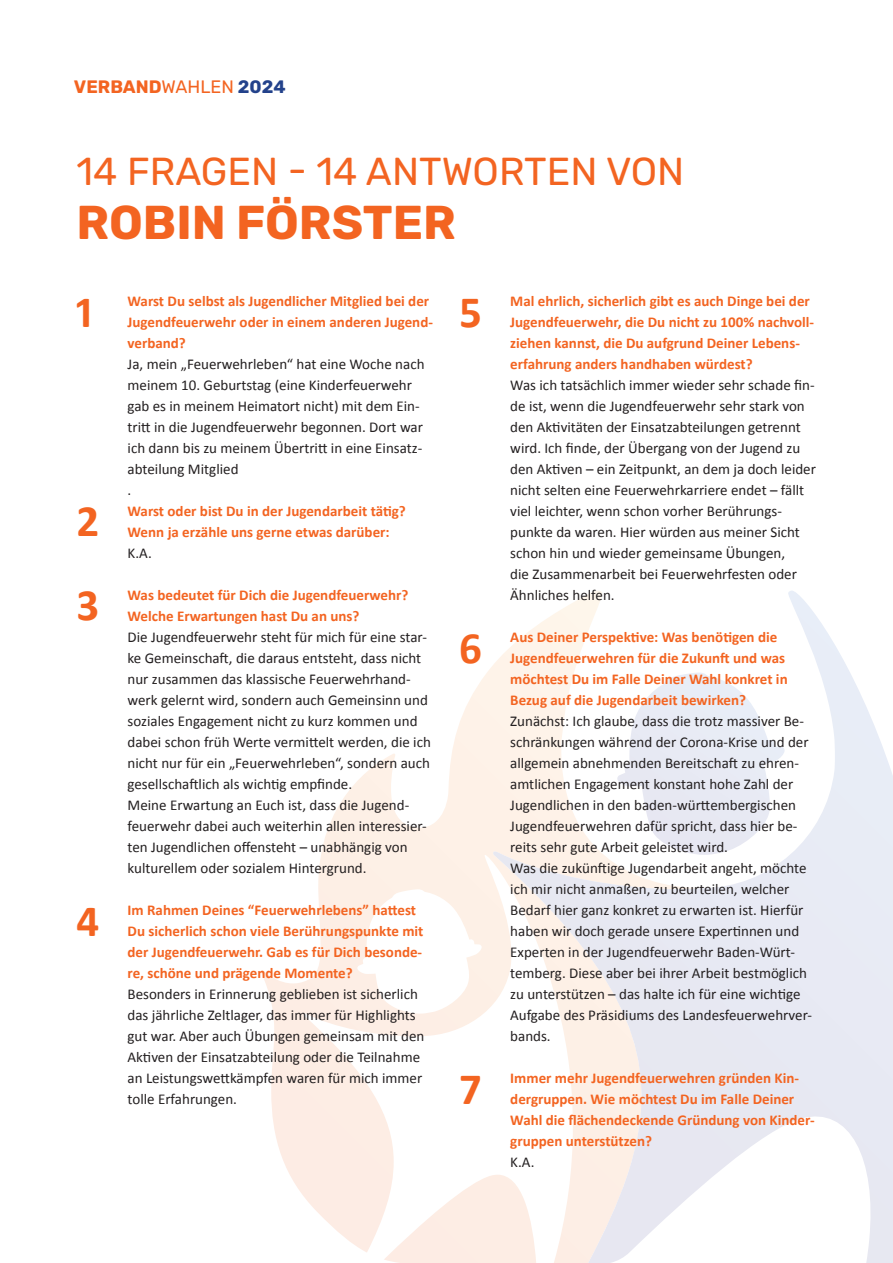
<style>
.page{position:relative;width:893px;height:1263px;background:#fff}
.page>*{position:absolute;margin:0;border:0;box-sizing:border-box;transform-origin:0 0}
.t1{font:700 47.4px "Rubik";color:#f36421}
.t2{font:700 45px/84px "Calibri";color:#f36421}
.t3{font:39px "Rubik";color:#f36421}
.t4{font:700 18px "Rubik";color:#f36421}
.t5{font:15px/21px "Calibri";color:#231f20}
.t6{font:700 15px/21px "Calibri";color:#f36421}
.s1{font-weight:400}
.s2{color:#23428b}
</style>
<div class="page">
<svg style="left:261px;top:666px;width:372px;height:597px"></svg>
<svg style="left:493px;top:591px;width:342px;height:298px"></svg>
<svg style="left:617px;top:672px;width:168px;height:183px"></svg>
<p class="t4" style="left:74px;top:77px;width:213px">VERBAND<span class="s1">WAHLEN</span> <span class="s2">2024</span></p>
<h3 class="t3" style="left:77px;top:149px;width:609px">14 FRAGEN - 14 ANTWORTEN VON</h3>
<h1 class="t1" style="left:77px;top:196px;width:381px">ROBIN FÖRSTER</h1>
<h2 class="t2" style="left:77px;top:268px;width:18px">1</h2>
<h2 class="t2" style="left:77px;top:477px;width:24px">2<br>3</h2>
<h2 class="t2" style="left:77px;top:877px;width:24px">4</h2>
<p class="t6" style="left:128px;top:290px;width:307px">Warst Du selbst als Jugendlicher Mitglied bei der<br>Jugendfeuerwehr oder in einem anderen Jugend&shy;verband?</p>
<p class="t5" style="left:128px;top:353px;width:298px">Ja, mein „Feuerwehrleben“ hat eine Woche nach meinem 10. Geburtstag (eine Kinderfeuerwehr gab es in meinem Heimatort nicht) mit dem Ein&shy;tritt in die Jugendfeuerwehr begonnen. Dort war ich dann bis zu meinem Übertritt in eine Einsatz&shy;abteilung Mitglied<br>.</p>
<p class="t6" style="left:128px;top:500px;width:280px">Warst oder bist Du in der Jugendarbeit tätig?<br>Wenn ja erzähle uns gerne etwas darüber:</p>
<p class="t5" style="left:128px;top:542px;width:26px">K.A.</p>
<p class="t6" style="left:128px;top:584px;width:282px">Was bedeutet für Dich die Jugendfeuerwehr?<br>Welche Erwartungen hast Du an uns?</p>
<p class="t5" style="left:128px;top:626px;width:305px">Die Jugendfeuerwehr steht für mich für eine star&shy;ke Gemeinschaft, die daraus entsteht, dass nicht nur zusammen das klassische Feuerwehrhand&shy;werk gelernt wird, sondern auch Gemeinsinn und soziales Engagement nicht zu kurz kommen und dabei schon früh Werte vermittelt werden, die ich nicht nur für ein „Feuerwehrleben“, sondern auch gesellschaftlich als wichtig empfinde.<br>Meine Erwartung an Euch ist, dass die Jugend&shy;feuerwehr dabei auch weiterhin allen interessier&shy;ten Jugendlichen offensteht – unabhängig von kulturellem oder sozialem Hintergrund.</p>
<p class="t6" style="left:128px;top:899px;width:297px">Im Rahmen Deines “Feuerwehrlebens” hattest Du sicherlich schon viele Berührungspunkte mit der Jugendfeuerwehr. Gab es für Dich besonde&shy;re, schöne und prägende Momente?</p>
<p class="t5" style="left:128px;top:983px;width:298px">Besonders in Erinnerung geblieben ist sicherlich das jährliche Zeltlager, das immer für Highlights gut war. Aber auch Übungen gemeinsam mit den Aktiven der Einsatzabteilung oder die Teilnahme an Leistungswettkämpfen waren für mich immer tolle Erfahrungen.</p>
<h2 class="t2" style="left:459px;top:268px;width:24px">5</h2>
<h2 class="t2" style="left:459px;top:604px;width:24px">6</h2>
<h2 class="t2" style="left:459px;top:1045px;width:24px">7</h2>
<p class="t6" style="left:510px;top:290px;width:305px">Mal ehrlich, sicherlich gibt es auch Dinge bei der Jugendfeuerwehr, die Du nicht zu 100% nachvoll&shy;ziehen kannst, die Du aufgrund Deiner Lebens&shy;erfahrung anders handhaben würdest?</p>
<p class="t5" style="left:510px;top:374px;width:307px">Was ich tatsächlich immer wieder sehr schade fin&shy;de ist, wenn die Jugendfeuerwehr sehr stark von den Aktivitäten der Einsatzabteilungen getrennt wird. Ich finde, der Übergang von der Jugend zu den Aktiven – ein Zeitpunkt, an dem ja doch leider nicht selten eine Feuerwehrkarriere endet – fällt viel leichter, wenn schon vorher Berührungs&shy;punkte da waren. Hier würden aus meiner Sicht schon hin und wieder gemeinsame Übungen,<br>die Zusammenarbeit bei Feuerwehrfesten oder Ähnliches helfen.</p>
<p class="t6" style="left:510px;top:626px;width:279px">Aus Deiner Perspektive: Was benötigen die Jugendfeuerwehren für die Zukunft und was möchtest Du im Falle Deiner Wahl konkret in Bezug auf die Jugendarbeit bewirken?</p>
<p class="t5" style="left:510px;top:710px;width:303px">Zunächst: Ich glaube, dass die trotz massiver Be&shy;schränkungen während der Corona-Krise und der allgemein abnehmenden Bereitschaft zu ehren&shy;amtlichen Engagement konstant hohe Zahl der Jugendlichen in den baden-württembergischen Jugendfeuerwehren dafür spricht, dass hier be&shy;reits sehr gute Arbeit geleistet wird.<br>Was die zukünftige Jugendarbeit angeht, möchte ich mir nicht anmaßen, zu beurteilen, welcher Bedarf hier ganz konkret zu erwarten ist. Hierfür haben wir doch gerade unsere Expertinnen und Experten in der Jugendfeuerwehr Baden-Würt&shy;temberg. Diese aber bei ihrer Arbeit bestmöglich zu unterstützen – das halte ich für eine wichtige Aufgabe des Präsidiums des Landesfeuerwehrver&shy;bands.</p>
<p class="t6" style="left:510px;top:1067px;width:306px">Immer mehr Jugendfeuerwehren gründen Kin&shy;dergruppen. Wie möchtest Du im Falle Deiner Wahl die flächendeckende Gründung von Kinder&shy;gruppen unterstützen?</p>
<p class="t5" style="left:510px;top:1151px;width:26px">K.A.</p>
</div>
